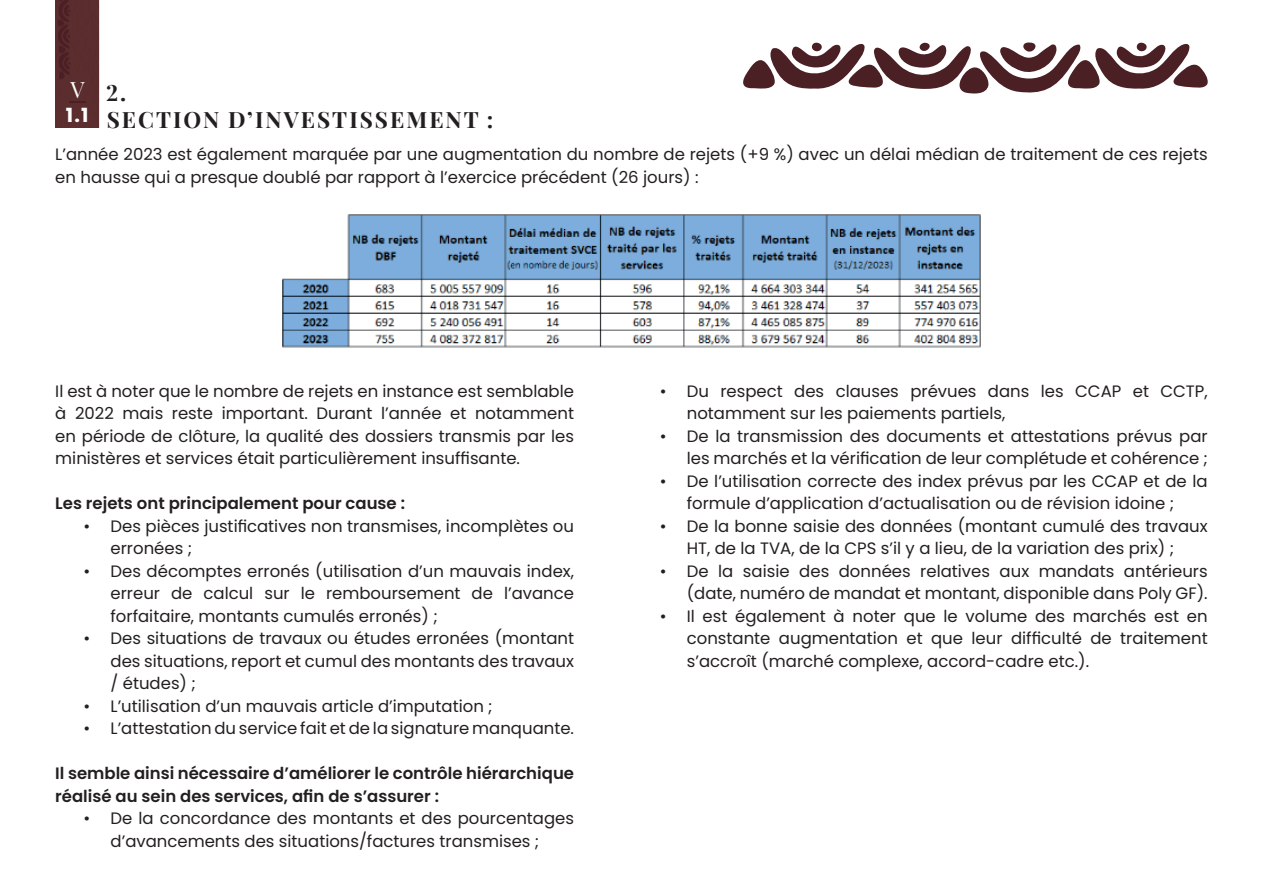
<style>
.page{position:relative;width:1263px;height:893px;background:#fff}
.page>*{position:absolute;margin:0;border:0;box-sizing:border-box;transform-origin:0 0}
.t1{font:700 22.5px/27px "Playfair Display";letter-spacing:.09em;color:#231f20}
.t2{font:700 19.5px "Poppins";color:#fff}
.t3{font:16.5px/22.5px "Poppins";color:#231f20;text-align:justify}
.t4{font:600 16.5px/22.5px "Poppins";color:#231f20}
.s1{font-weight:400;color:#fff}
</style>
<div class="page">
<svg style="left:743px;top:42px;width:465px;height:52px"></svg>
<div style="left:55px;top:0;width:44px;height:128px;background:#5b2d2d"></div>
<svg style="left:57px;top:0;width:14px;height:80px"></svg>
<svg style="left:69px;top:102px;width:16px;height:1px"></svg>
<img style="left:283px;top:215px;width:697px;height:132px">
<h1 class="t1" style="left:107px;top:77px;width:388px;text-indent:-36px"><span class="s1">V</span> 2.<br>SECTION D’INVESTISSEMENT :</h1>
<p class="t3" style="left:55px;top:144px;width:1154px">L’année 2023 est également marquée par une augmentation du nombre de rejets (+9 %) avec un délai médian de traitement de ces rejets en hausse qui a presque doublé par rapport à l’exercice précédent (26 jours) :</p>
<p class="t2" style="left:66px;top:104px;width:24px">1.1</p>
<p class="t3" style="left:55px;top:380px;width:520px">Il est à noter que le nombre de rejets en instance est semblable à 2022 mais reste important. Durant l’année et notamment en période de clôture, la qualité des dossiers transmis par les ministères et services était particulièrement insuffisante.</p>
<p class="t4" style="left:55px;top:492px;width:351px">Les rejets ont principalement pour cause :</p>
<p class="t3" style="left:111px;top:515px;width:465px;text-indent:-27px">• Des pièces justificatives non transmises, incomplètes ou erronées ;</p>
<p class="t3" style="left:111px;top:560px;width:465px;text-indent:-27px">• Des décomptes erronés (utilisation d’un mauvais index, erreur de calcul sur le remboursement de l’avance forfaitaire, montants cumulés erronés) ;</p>
<p class="t3" style="left:111px;top:627px;width:465px;text-indent:-27px">• Des situations de travaux ou études erronées (montant des situations, report et cumul des montants des travaux / études) ;</p>
<p class="t3" style="left:84px;top:695px;width:411px">• L’utilisation d’un mauvais article d’imputation ;</p>
<p class="t3" style="left:84px;top:717px;width:492px">• L’attestation du service fait et de la signature manquante.</p>
<p class="t4" style="left:55px;top:762px;width:520px">Il semble ainsi nécessaire d’améliorer le contrôle hiérarchique réalisé au sein des services, afin de s’assurer :</p>
<p class="t3" style="left:84px;top:807px;width:492px;text-align:center">• De la concordance des montants et des pourcentages d’avancements des situations/factures transmises ;</p>
<p class="t3" style="left:687px;top:380px;width:522px;text-indent:-27px">• Du respect des clauses prévues dans les CCAP et CCTP, notamment sur les paiements partiels,</p>
<p class="t3" style="left:660px;top:425px;width:549px;text-align:right">• De la transmission des documents et attestations prévus par les marchés et la vérification de leur complétude et cohérence ;</p>
<p class="t3" style="left:660px;top:470px;width:549px;text-align:center">• De l’utilisation correcte des index prévus par les CCAP et de la formule d’application d’actualisation ou de révision idoine ;</p>
<p class="t3" style="left:660px;top:515px;width:549px;text-align:center">• De la bonne saisie des données (montant cumulé des travaux<br>HT, de la TVA, de la CPS s’il y a lieu, de la variation des prix) ;</p>
<p class="t3" style="left:660px;top:560px;width:549px;text-align:right">• De la saisie des données relatives aux mandats antérieurs (date, numéro de mandat et montant, disponible dans Poly GF).</p>
<p class="t3" style="left:687px;top:605px;width:522px;text-indent:-27px">• Il est également à noter que le volume des marchés est en constante augmentation et que leur difficulté de traitement s’accroît (marché complexe, accord-cadre etc.).</p>
</div>
